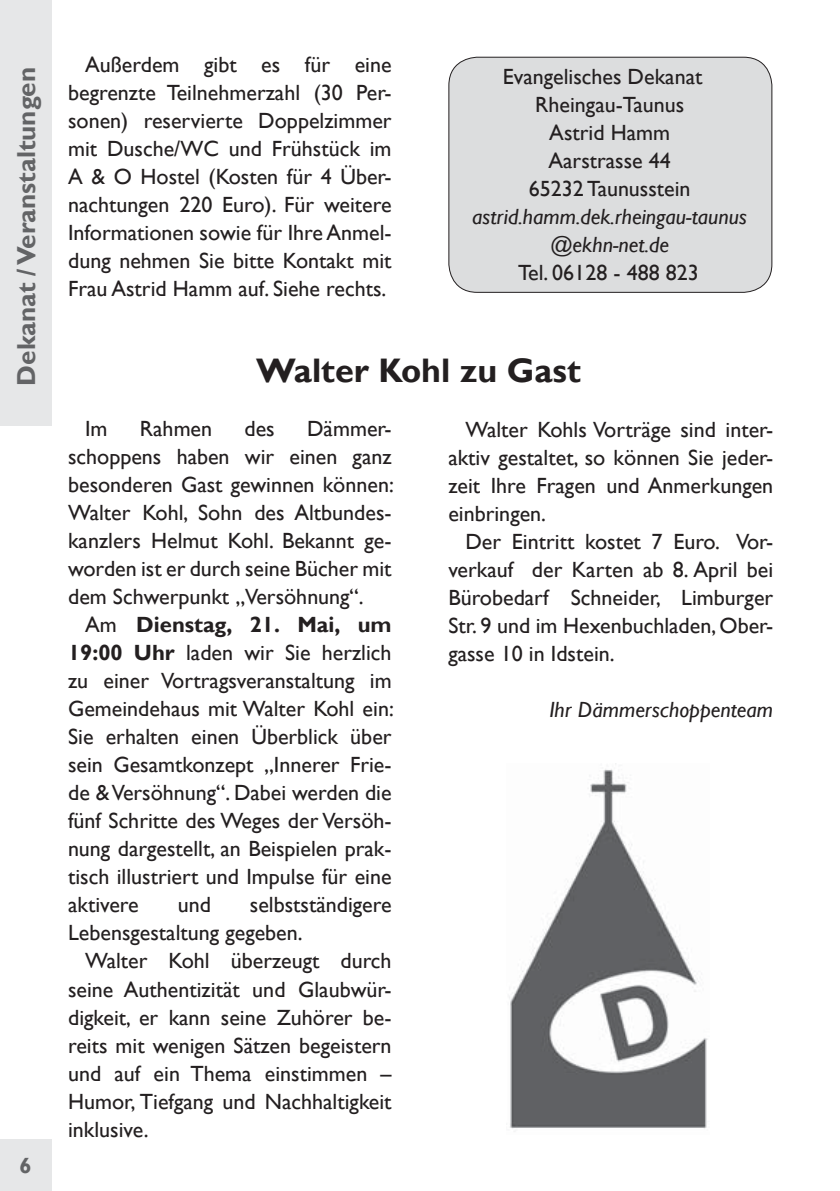
<style>
.page{position:relative;width:840px;height:1191px;background:#fff}
.page>*{position:absolute;margin:0;border:0;box-sizing:border-box;transform-origin:0 0}
.t1{font:700 34px "Gill Sans";color:#231f20}
.t2{font:700 26px "Gill Sans";color:#636466}
.t3{font:22px/28px "Gill Sans";color:#231f20;text-align:justify}
.t4{font:italic 22px/28px "Gill Sans";color:#231f20;text-align:center}
.t5{font:700 22px "Gill Sans";color:#636466}
.s1{font-weight:700}
</style>
<div class="page">
<div style="left:0;top:0;width:51px;height:425px;background:#e6e7e8"></div>
<div style="left:0;top:1140px;width:51px;height:51px;background:#e6e7e8"></div>
<img style="left:509px;top:763px;width:199px;height:369px">
<div style="left:448px;top:57px;width:323px;height:235px;background:#dcddde;border-radius:28px"></div>
<div style="left:448px;top:57px;width:324px;height:236px;border:1px solid #231f20;border-radius:28px"></div>
<p class="t2" style="left:11px;top:386px;width:320px;rotate:-90deg">Dekanat / Veranstaltungen</p>
<p class="t5" style="left:19px;top:1152px;width:14px">6</p>
<p class="t3" style="left:68px;top:50px;width:325px;text-indent:17px">Außerdem gibt es für eine begrenzte Teilnehmerzahl (30 Per&shy;sonen) reservierte Doppelzimmer mit Dusche/WC und Frühstück im A &amp; O Hostel (Kosten für 4 Über&shy;nachtungen 220 Euro). Für weitere Informationen sowie für Ihre Anmel&shy;dung nehmen Sie bitte Kontakt mit Frau Astrid Hamm auf. Siehe rechts.</p>
<p class="t3" style="left:502px;top:63px;width:201px">Evangelisches Dekanat</p>
<p class="t3" style="left:535px;top:91px;width:150px">Rheingau-Taunus</p>
<p class="t3" style="left:549px;top:119px;width:122px">Astrid Hamm</p>
<p class="t3" style="left:548px;top:147px;width:124px">Aarstrasse 44</p>
<p class="t3" style="left:528px;top:175px;width:163px">65232 Taunusstein</p>
<p class="t4" style="left:472px;top:203px;width:276px">astrid.hamm.dek.rheingau-taunus @ekhn-net.de</p>
<p class="t3" style="left:518px;top:259px;width:182px">Tel. 06128 - 488 823</p>
<h1 class="t1" style="left:256px;top:350px;width:326px">Walter Kohl zu Gast</h1>
<p class="t3" style="left:68px;top:414px;width:327px;text-indent:239px">Dämmer&shy;schoppens haben wir einen ganz besonderen Gast gewinnen können:<br>Walter Kohl, Sohn des Altbundes&shy;kanzlers Helmut Kohl. Bekannt ge&shy;worden ist er durch seine Bücher mit dem Schwerpunkt „Versöhnung“.</p>
<p class="t3" style="left:68px;top:610px;width:327px;text-indent:17px">Am <span class="s1">Dienstag, 21. Mai, um 19:00 Uhr</span> laden wir Sie herzlich zu einer Vortragsveranstaltung im Gemeindehaus mit Walter Kohl ein:<br>Sie erhalten einen Überblick über sein Gesamtkonzept „Innerer Frie&shy;de &amp; Versöhnung“. Dabei werden die fünf Schritte des Weges der Versöh&shy;nung dargestellt, an Beispielen prak&shy;tisch illustriert und Impulse für eine aktivere</p>
<p class="t3" style="left:85px;top:414px;width:24px">Im</p>
<p class="t3" style="left:140px;top:414px;width:74px">Rahmen</p>
<p class="t3" style="left:244px;top:414px;width:32px">des</p>
<p class="t3" style="left:68px;top:890px;width:325px;text-indent:182px">selbstständigere<br>Lebensgestaltung gegeben.</p>
<p class="t3" style="left:68px;top:946px;width:325px;text-indent:17px">Walter Kohl überzeugt durch seine Authentizität und Glaubwür&shy;digkeit, er kann seine Zuhörer be&shy;reits mit wenigen Sätzen begeistern und auf ein Thema einstimmen – Humor, Tiefgang und Nachhaltigkeit inklusive.</p>
<p class="t3" style="left:178px;top:890px;width:35px">und</p>
<p class="t3" style="left:448px;top:415px;width:326px;text-indent:17px">Walter Kohls Vorträge sind inter&shy;aktiv gestaltet, so können Sie jeder&shy;zeit Ihre Fragen und Anmerkungen einbringen.</p>
<p class="t3" style="left:448px;top:527px;width:326px;text-indent:17px">Der Eintritt kostet 7 Euro. Vor&shy;verkauf der Karten ab 8. April bei Bürobedarf Schneider, Limburger Str. 9 und im Hexenbuchladen, Ober&shy;gasse 10 in Idstein.</p>
<p class="t4" style="left:549px;top:695px;width:225px">Ihr Dämmerschoppenteam</p>
</div>
